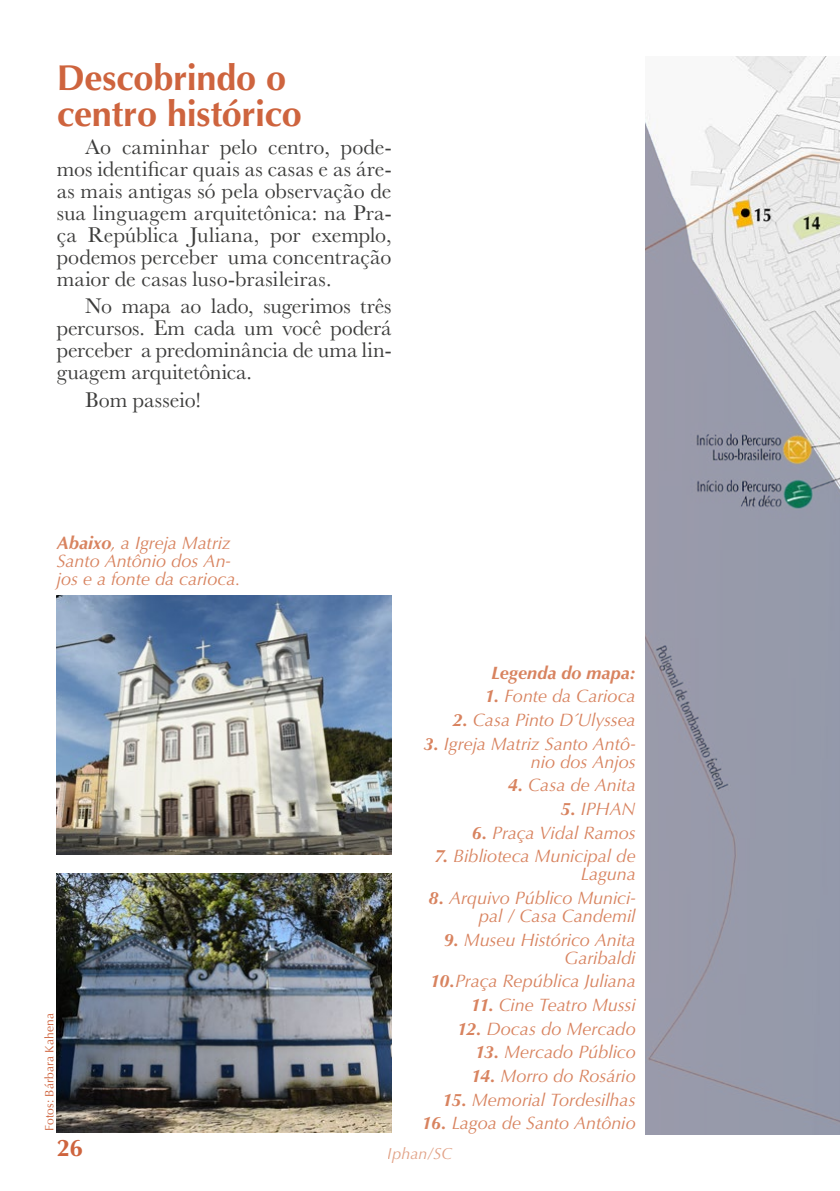
<style>
.page{position:relative;width:840px;height:1191px;background:#fff}
.page>*{position:absolute;margin:0;border:0;box-sizing:border-box;transform-origin:0 0}
.t1{font:700 36px/36px "Optima";letter-spacing:-.01em;color:#ce643e}
.t2{font:700 24px "Optima";color:#ce643e}
.t3{font:22px/22px "Baskerville";color:#3c3c3b;text-align:justify}
.t4{font:italic 18px/18px "Optima";letter-spacing:-.005em;color:#d8835f;text-align:right}
.t5{font:italic 700 18px "Optima";color:#d8835f}
.t6{font:italic 16px "Optima";color:#d8835f}
.t7{font:12px "Optima";letter-spacing:.015em;color:#ce643e}
.s1{font-weight:700}
</style>
<div class="page">
<img style="left:645px;top:57px;width:194px;height:1077px">
<img style="left:57px;top:595px;width:334px;height:259px">
<img style="left:57px;top:873px;width:334px;height:259px">
<h1 class="t1" style="left:57px;top:60px;width:246px">Descobrindo o centro histórico</h1>
<p class="t3" style="left:57px;top:136px;width:336px;text-indent:28px">Ao caminhar pelo centro, pode&shy;mos identificar quais as casas e as áre&shy;as mais antigas só pela observação de sua linguagem arquitetônica: na Pra&shy;ça República Juliana, por exemplo, podemos perceber uma concentração maior de casas luso-brasileiras.</p>
<p class="t3" style="left:57px;top:295px;width:336px;text-indent:28px">No mapa ao lado, sugerimos três percursos. Em cada um você poderá perceber a predominância de uma lin&shy;guagem arquitetônica.</p>
<p class="t3" style="left:85px;top:389px;width:117px">Bom passeio!</p>
<p class="t4" style="left:57px;top:534px;width:185px;text-align:left"><span class="s1">Abaixo</span>, a Igreja Matriz<br>Santo Antônio dos An&shy;jos e a fonte da carioca.</p>
<p class="t7" style="left:43px;top:1131px;width:120px;rotate:-90deg">Fotos: Bárbara Kahena</p>
<p class="t5" style="left:491px;top:662px;width:146px">Legenda do mapa:</p>
<p class="t4" style="left:484px;top:687px;width:152px"><span class="s1">1.</span> Fonte da Carioca</p>
<p class="t4" style="left:452px;top:711px;width:184px"><span class="s1">2.</span> Casa Pinto D´Ulyssea</p>
<p class="t4" style="left:423px;top:734px;width:213px"><span class="s1">3.</span> Igreja Matriz Santo Antô&shy;nio dos Anjos</p>
<p class="t4" style="left:507px;top:776px;width:129px"><span class="s1">4.</span> Casa de Anita</p>
<p class="t4" style="left:560px;top:800px;width:76px"><span class="s1">5.</span> IPHAN</p>
<p class="t4" style="left:471px;top:823px;width:165px"><span class="s1">6.</span> Praça Vidal Ramos</p>
<p class="t4" style="left:434px;top:847px;width:202px"><span class="s1">7.</span> Biblioteca Municipal de<br>Laguna</p>
<p class="t4" style="left:428px;top:889px;width:208px"><span class="s1">8.</span> Arquivo Público Munici&shy;pal / Casa Candemil</p>
<p class="t4" style="left:443px;top:930px;width:193px"><span class="s1">9.</span> Museu Histórico Anita<br>Garibaldi</p>
<p class="t4" style="left:430px;top:972px;width:207px"><span class="s1">10.</span>Praça República Juliana</p>
<p class="t4" style="left:470px;top:996px;width:166px"><span class="s1">11.</span> Cine Teatro Mussi</p>
<p class="t4" style="left:457px;top:1019px;width:180px"><span class="s1">12.</span> Docas do Mercado</p>
<p class="t4" style="left:474px;top:1043px;width:162px"><span class="s1">13.</span> Mercado Público</p>
<p class="t4" style="left:471px;top:1067px;width:166px"><span class="s1">14.</span> Morro do Rosário</p>
<p class="t4" style="left:442px;top:1090px;width:194px"><span class="s1">15.</span> Memorial Tordesilhas</p>
<p class="t4" style="left:421px;top:1114px;width:215px"><span class="s1">16.</span> Lagoa de Santo Antônio</p>
<h2 class="t2" style="left:57px;top:1134px;width:28px">26</h2>
<p class="t6" style="left:387px;top:1143px;width:66px">Iphan/SC</p>
</div>
